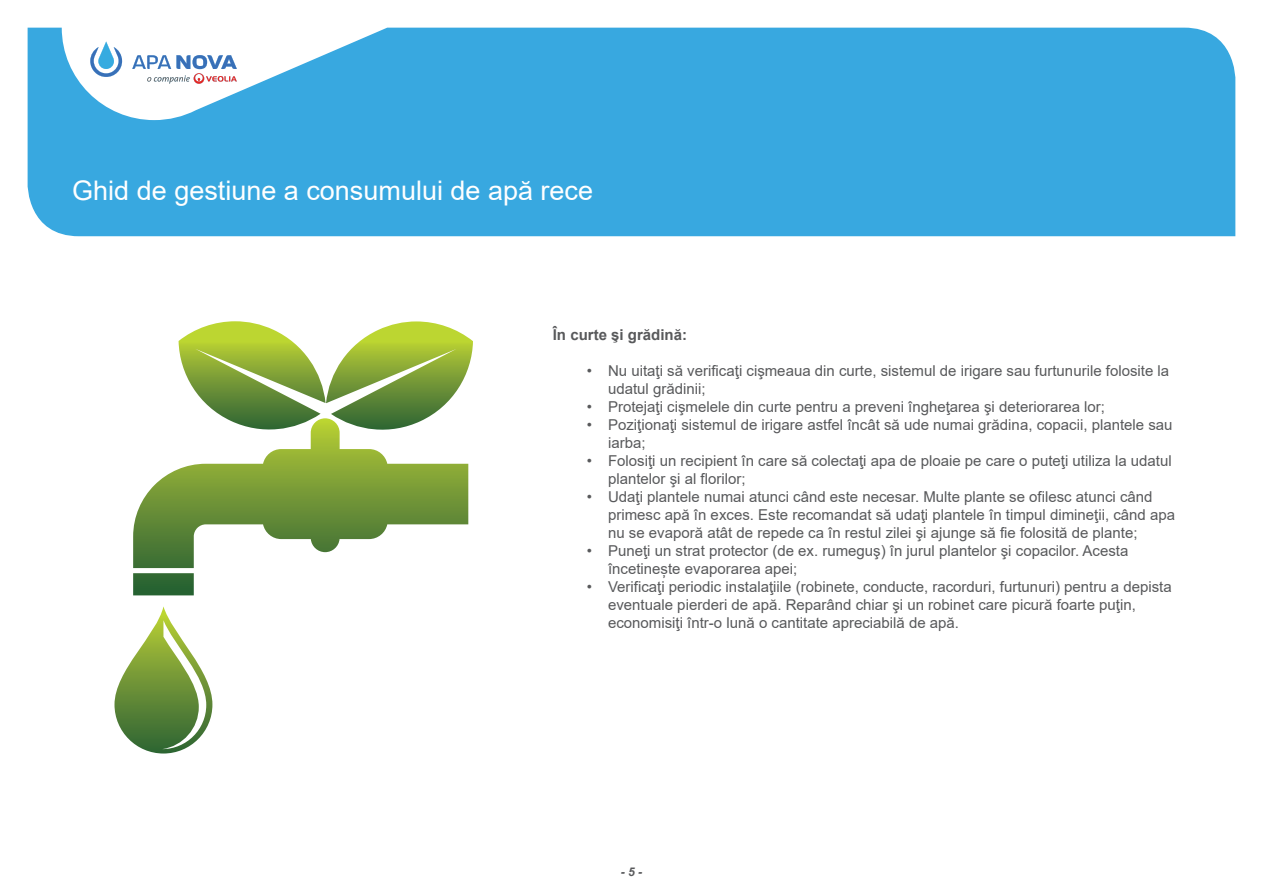
<style>
.page{position:relative;width:1263px;height:893px;background:#fff}
.page>*{position:absolute;margin:0;border:0;box-sizing:border-box;transform-origin:0 0}
.t1{font:27px "Arial";color:#fff}
.t2{font:15px/18px "Arial";color:#58595b}
.t3{font:700 15px "Arial";color:#58595b}
.t4{font:italic 700 12px "Arial";color:#58595b}
</style>
<div class="page">
<div style="left:28px;top:28px;width:1207px;height:208px;background:#38a8e0"></div>
<svg style="left:90px;top:42px;width:32px;height:35px"></svg>
<svg style="left:132px;top:55px;width:105px;height:29px"></svg>
<svg style="left:114px;top:606px;width:98px;height:147px"></svg>
<svg style="left:162px;top:620px;width:44px;height:129px"></svg>
<svg style="left:133px;top:435px;width:335px;height:160px"></svg>
<svg style="left:179px;top:321px;width:294px;height:114px"></svg>
<h1 class="t1" style="left:72px;top:172px;width:522px">Ghid de gestiune a consumului de apă rece</h1>
<p class="t3" style="left:553px;top:324px;width:136px">În curte şi grădină:</p>
<p class="t2" style="left:608px;top:361px;width:563px;text-indent:-21px">• Nu uitaţi să verificaţi cişmeaua din curte, sistemul de irigare sau furtunurile folosite la udatul grădinii;</p>
<p class="t2" style="left:587px;top:397px;width:520px">• Protejaţi cişmelele din curte pentru a preveni îngheţarea şi deteriorarea lor;</p>
<p class="t2" style="left:608px;top:415px;width:566px;text-indent:-21px">• Poziţionaţi sistemul de irigare astfel încât să ude numai grădina, copacii, plantele sau iarba;</p>
<p class="t2" style="left:608px;top:451px;width:565px;text-indent:-21px">• Folosiţi un recipient în care să colectaţi apa de ploaie pe care o puteţi utiliza la udatul plantelor şi al florilor;</p>
<p class="t2" style="left:608px;top:487px;width:568px;text-indent:-21px">• Udaţi plantele numai atunci când este necesar. Multe plante se ofilesc atunci când primesc apă în exces. Este recomandat să udaţi plantele în timpul dimineţii, când apa nu se evaporă atât de repede ca în restul zilei şi ajunge să fie folosită de plante;</p>
<p class="t2" style="left:608px;top:541px;width:522px;text-indent:-21px">• Puneţi un strat protector (de ex. rumeguş) în jurul plantelor şi copacilor. Acesta încetinește evaporarea apei;</p>
<p class="t2" style="left:608px;top:577px;width:565px;text-indent:-21px">• Verificaţi periodic instalaţiile (robinete, conducte, racorduri, furtunuri) pentru a depista eventuale pierderi de apă. Reparând chiar şi un robinet care picură foarte puţin, economisiţi într-o lună o cantitate apreciabilă de apă.</p>
<p class="t4" style="left:621px;top:863px;width:23px">- 5 -</p>
</div>
